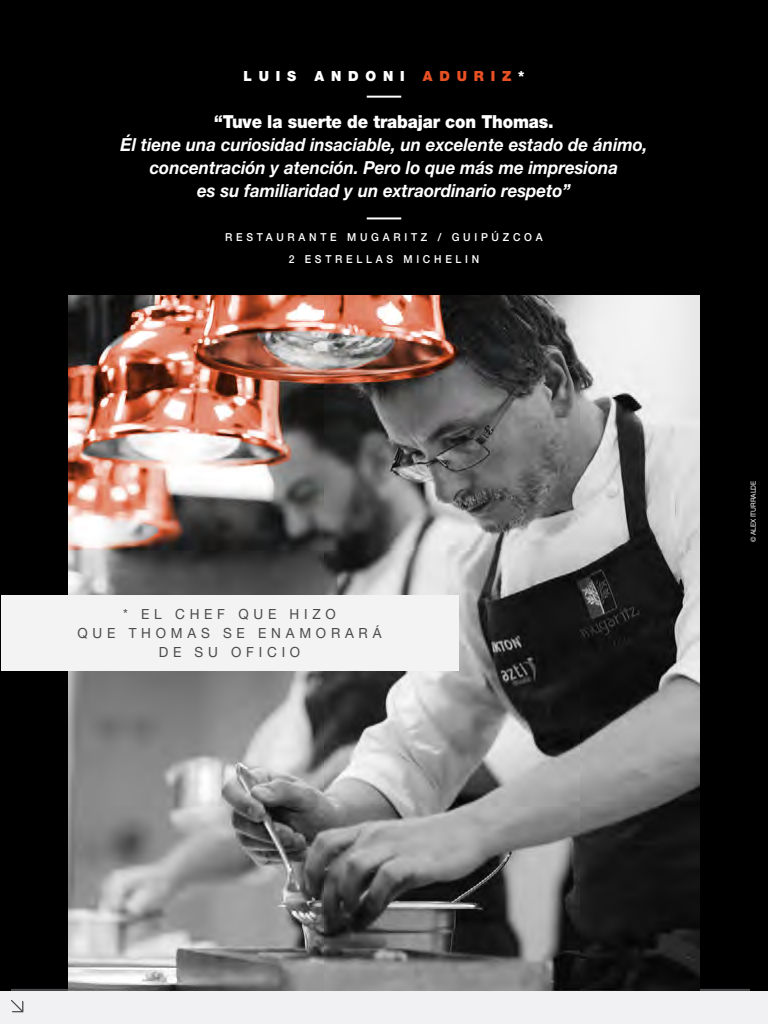
<style>
.page{position:relative;width:768px;height:1024px;background:#f1f1f3}
.page>*{position:absolute;margin:0;border:0;box-sizing:border-box;transform-origin:0 0}
.t1{font:italic 700 18px/23px "Helvetica Neue";color:#fff;text-align:center;scale:.94 1}
.t2{font:900 18px "Helvetica Neue";letter-spacing:-.01em;color:#fff;scale:.92 1}
.t3{font:14px/19px "Helvetica Neue";letter-spacing:.35em;color:#4b4b4d;text-align:center}
.t4{font:900 14px "Helvetica Neue";letter-spacing:.5em;color:#fff}
.t5{font:900 14px "Helvetica Neue";letter-spacing:.5em;color:#e95124}
.t6{font:500 11px/22px "Helvetica Neue";letter-spacing:.36em;color:#fff;text-align:center;scale:.94 1}
.t7{font:7px "Helvetica Neue";letter-spacing:-.01em;color:#fff}
.s1{color:#fff}
</style>
<div class="page">
<div style="left:0;top:0;width:768px;height:991px;background:#000"></div>
<hr style="left:11px;top:989px;width:739px;height:2px;background:#4b4b4d">
<svg style="left:11px;top:1000px;width:12px;height:12px"></svg>
<img style="left:68px;top:296px;width:632px;height:695px">
<div style="left:1px;top:595px;width:457px;height:76px;background:#f3f3f3"></div>
<hr style="left:367px;top:217px;width:34px;height:2px;background:#fff">
<hr style="left:367px;top:96px;width:34px;height:2px;background:#fff">
<p class="t4" style="left:244px;top:67px;width:54px">LUIS</p>
<p class="t4" style="left:314px;top:67px;width:92px">ANDONI</p>
<p class="t5" style="left:423px;top:67px;width:103px">ADURIZ<span class="s1">*</span></p>
<p class="t2" style="left:214px;top:111px;width:370px">“Tuve la suerte de trabajar con Thomas.</p>
<p class="t1" style="left:120px;top:133px;width:562px">Él tiene una curiosidad insaciable, un excelente estado de ánimo, concentración y atención. Pero lo que más me impresiona<br>es su familiaridad y un extraordinario respeto”</p>
<p class="t6" style="left:225px;top:226px;width:339px">RESTAURANTE MUGARITZ / GUIPÚZCOA<br>2 ESTRELLAS MICHELIN</p>
<p class="t3" style="left:78px;top:605px;width:306px">* EL CHEF QUE HIZO<br>QUE THOMAS SE ENAMORARÁ<br>DE SU OFICIO</p>
<p class="t7" style="left:749px;top:542px;width:63px;rotate:-90deg">© ALEX ITURRALDE</p>
</div>
